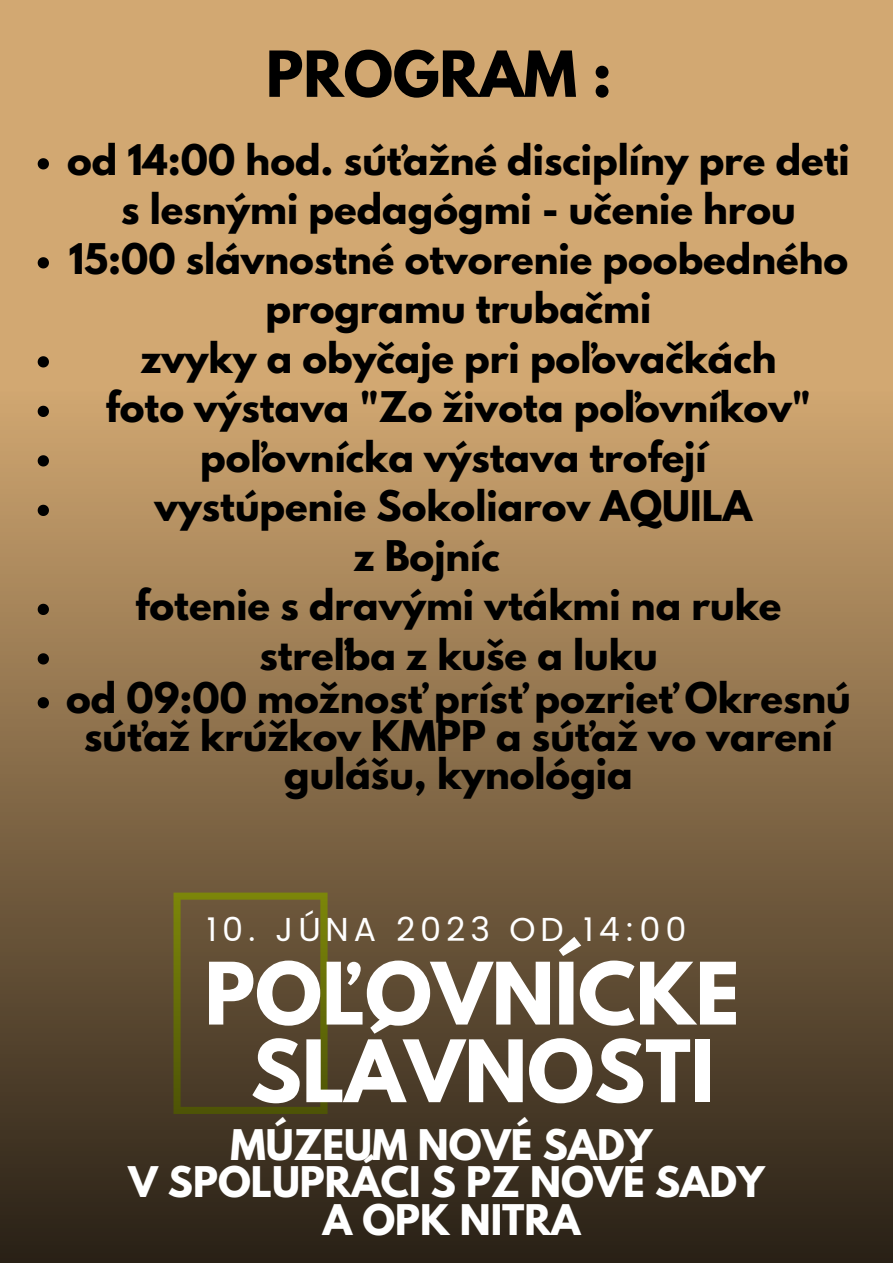
<style>
.page{position:relative;width:893px;height:1263px;background:#d2a872}
.page>*{position:absolute;margin:0;border:0;box-sizing:border-box;transform-origin:0 0}
.t1{font:700 76.2px "League Spartan";color:#fff}
.t2{font:700 56.18px "League Spartan";color:#000}
.t3{font:700 37.42px/49.5px "League Spartan";color:#000;text-align:center}
.t4{font:700 37.42px "League Spartan";color:#fff}
.t5{font:33.22px "Poppins";letter-spacing:.145em;color:#fff}
</style>
<div class="page">
<div style="left:0;top:391px;width:893px;height:872px;background:linear-gradient(to bottom,#d0a671,#292115)"></div>
<svg style="left:38px;top:158px;width:11px;height:11px"></svg>
<svg style="left:38px;top:257px;width:11px;height:11px"></svg>
<svg style="left:38px;top:356px;width:11px;height:11px"></svg>
<svg style="left:38px;top:406px;width:11px;height:11px"></svg>
<svg style="left:38px;top:455px;width:11px;height:11px"></svg>
<svg style="left:38px;top:505px;width:11px;height:11px"></svg>
<svg style="left:38px;top:604px;width:11px;height:11px"></svg>
<svg style="left:38px;top:653px;width:11px;height:11px"></svg>
<svg style="left:38px;top:697px;width:11px;height:11px"></svg>
<p class="t2" style="left:266px;top:46px;width:347px">PROGRAM :</p>
<p class="t3" style="left:67px;top:139px;width:784px">od 14:00 hod. súťažné disciplíny pre deti s lesnými pedagógmi - učenie hrou</p>
<p class="t3" style="left:69px;top:238px;width:781px">15:00 slávnostné otvorenie poobedného programu trubačmi</p>
<p class="t3" style="left:140px;top:337px;width:638px">zvyky a obyčaje pri poľovačkách</p>
<p class="t3" style="left:106px;top:387px;width:707px">foto výstava "Zo života poľovníkov"</p>
<p class="t3" style="left:200px;top:436px;width:508px">poľovnícka výstava trofejí</p>
<p class="t3" style="left:154px;top:486px;width:599px">vystúpenie Sokoliarov AQUILA</p>
<p class="t3" style="left:353px;top:535px;width:148px">z Bojníc</p>
<p class="t3" style="left:135px;top:585px;width:647px">fotenie s dravými vtákmi na ruke</p>
<p class="t3" style="left:259px;top:634px;width:400px">streľba z kuše a luku</p>
<p class="t3" style="left:66px;top:684px;width:786px;line-height:37.7px">od 09:00 možnosť prísť pozrieť Okresnú súťaž krúžkov KMPP a súťaž vo varení gulášu, kynológia</p>
<p class="t5" style="left:206px;top:910px;width:481px">10. JÚNA 2023 OD 14:00</p>
<p class="t1" style="left:204px;top:956px;width:536px">POĽOVNÍCKE</p>
<p class="t1" style="left:251px;top:1033px;width:465px">SLÁVNOSTI</p>
<p class="t4" style="left:230px;top:1126px;width:423px">MÚZEUM NOVÉ SADY</p>
<p class="t4" style="left:128px;top:1163px;width:638px">V SPOLUPRÁCI S PZ NOVÉ SADY</p>
<p class="t4" style="left:323px;top:1201px;width:259px">A OPK NITRA</p>
</div>
